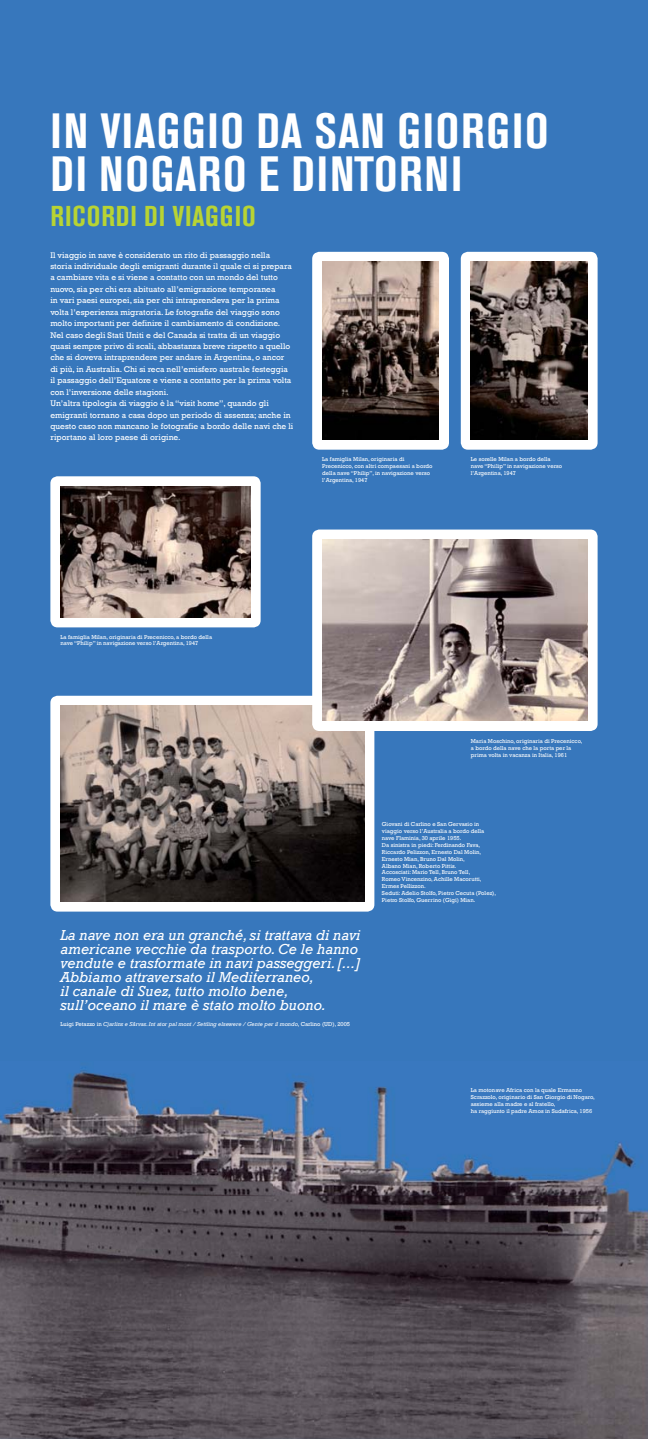
<style>
.page{position:relative;width:648px;height:1439px;background:#fff}
.page>*{position:absolute;margin:0;border:0;box-sizing:border-box;transform-origin:0 0}
.t1{font:700 condensed 49px/43.1px "Akzidenz Grotesk BE";letter-spacing:.035em;color:#fff}
.t2{font:700 condensed 28.53px "Akzidenz Grotesk BE";letter-spacing:.035em;color:#b8d433}
.t3{font:italic 14.88px/13.8px "Rockwell";letter-spacing:.005em;color:#fff}
.t4{font:8.4px/11.4px "Rockwell";color:#fff}
.t5{font:5.77px/6.8px "Rockwell";color:#fff}
.t6{font:italic 5.77px "Rockwell";color:#fff}
.s1{font-style:normal}
</style>
<div class="page">
<div style="left:0;top:0;width:647px;height:1438px;background:#3777bc"></div>
<img style="left:0;top:1070px;width:647px;height:368px">
<div style="left:312px;top:252px;width:137px;height:198px;background:#fff;border-radius:7px"></div>
<img style="left:322px;top:262px;width:116px;height:177px">
<div style="left:460px;top:252px;width:137px;height:198px;background:#fff;border-radius:7px"></div>
<img style="left:470px;top:262px;width:117px;height:177px">
<div style="left:50px;top:696px;width:324px;height:215px;background:#fff;border-radius:7px"></div>
<img style="left:60px;top:706px;width:304px;height:195px">
<div style="left:312px;top:529px;width:285px;height:202px;background:#fff;border-radius:7px"></div>
<img style="left:322px;top:539px;width:265px;height:182px">
<div style="left:50px;top:476px;width:210px;height:151px;background:#fff;border-radius:7px"></div>
<img style="left:60px;top:486px;width:190px;height:131px">
<h1 class="t1" style="left:50px;top:114px;width:499px">IN VIAGGIO DA SAN GIORGIO<br>DI NOGARO E DINTORNI</h1>
<h2 class="t2" style="left:50px;top:205px;width:207px">RICORDI DI VIAGGIO</h2>
<p class="t4" style="left:50px;top:249px;width:244px">Il viaggio in nave è considerato un rito di passaggio nella storia individuale degli emigranti durante il quale ci si prepara a cambiare vita e si viene a contatto con un mondo del tutto nuovo, sia per chi era abituato all’emigrazione temporanea<br>in vari paesi europei, sia per chi intraprendeva per la prima volta l’esperienza migratoria. Le fotografie del viaggio sono molto importanti per definire il cambiamento di condizione.<br>Nel caso degli Stati Uniti e del Canada si tratta di un viaggio quasi sempre privo di scali, abbastanza breve rispetto a quello che si doveva intraprendere per andare in Argentina, o ancor di più, in Australia. Chi si reca nell’emisfero australe festeggia il passaggio dell’Equatore e viene a contatto per la prima volta con l’inversione delle stagioni.<br>Un’altra tipologia di viaggio è la “visit home”, quando gli emigranti tornano a casa dopo un periodo di assenza; anche in questo caso non mancano le fotografie a bordo delle navi che li riportano al loro paese di origine.</p>
<p class="t5" style="left:322px;top:456px;width:112px">La famiglia Milan, originaria di Precenicco, con altri compaesani a bordo della nave “Philip”, in navigazione verso l’Argentina, 1947</p>
<p class="t5" style="left:470px;top:456px;width:93px">Le sorelle Milan a bordo della nave “Philip” in navigazione verso l’Argentina, 1947</p>
<p class="t5" style="left:60px;top:633px;width:153px">La famiglia Milan, originaria di Precenicco, a bordo della nave “Philip” in navigazione verso l’Argentina, 1947</p>
<p class="t5" style="left:470px;top:737px;width:113px">Maria Moschino, originaria di Precenicco, a bordo della nave che la porta per la prima volta in vacanza in Italia, 1961</p>
<p class="t5" style="left:382px;top:821px;width:116px">Giovani di Carlino e San Gervasio in viaggio verso l’Australia a bordo della nave Flaminia, 30 aprile 1955.<br>Da sinistra in piedi: Ferdinando Fava, Riccardo Pelizzon, Ernesto Dal Molin, Ernesto Mian, Bruno Dal Molin,<br>Albano Mian, Roberto Pittis.<br>Accosciati: Mario Tell, Bruno Tell,<br>Romeo Vincenzino, Achille Macorutti, Ermes Pellizzon.<br>Seduti: Adelio Stolfo, Pietro Cecuta (Polez), Pietro Stolfo, Guerrino (Gigi) Mian.</p>
<p class="t3" style="left:60px;top:928px;width:301px">La nave non era un granché, si trattava di navi americane vecchie da trasporto. Ce le hanno vendute e trasformate in navi passeggeri. [...] Abbiamo attraversato il Mediterraneo,<br>il canale di Suez, tutto molto bene, sull’oceano il mare è stato molto buono.</p>
<p class="t6" style="left:60px;top:1020px;width:291px"><span class="s1">Luigi Petazzo in</span> Cjarlins e Sârvas. Int ator pal mont / Settling elsewere / Gente per il mondo<span class="s1">, Carlino (UD), 2005</span></p>
<p class="t5" style="left:470px;top:1086px;width:125px">La motonave Africa con la quale Ermanno Scrazzolo, originario di San Giorgio di Nogaro, assieme alla madre e al fratello,<br>ha raggiunto il padre Amos in Sudafrica, 1956</p>
</div>
